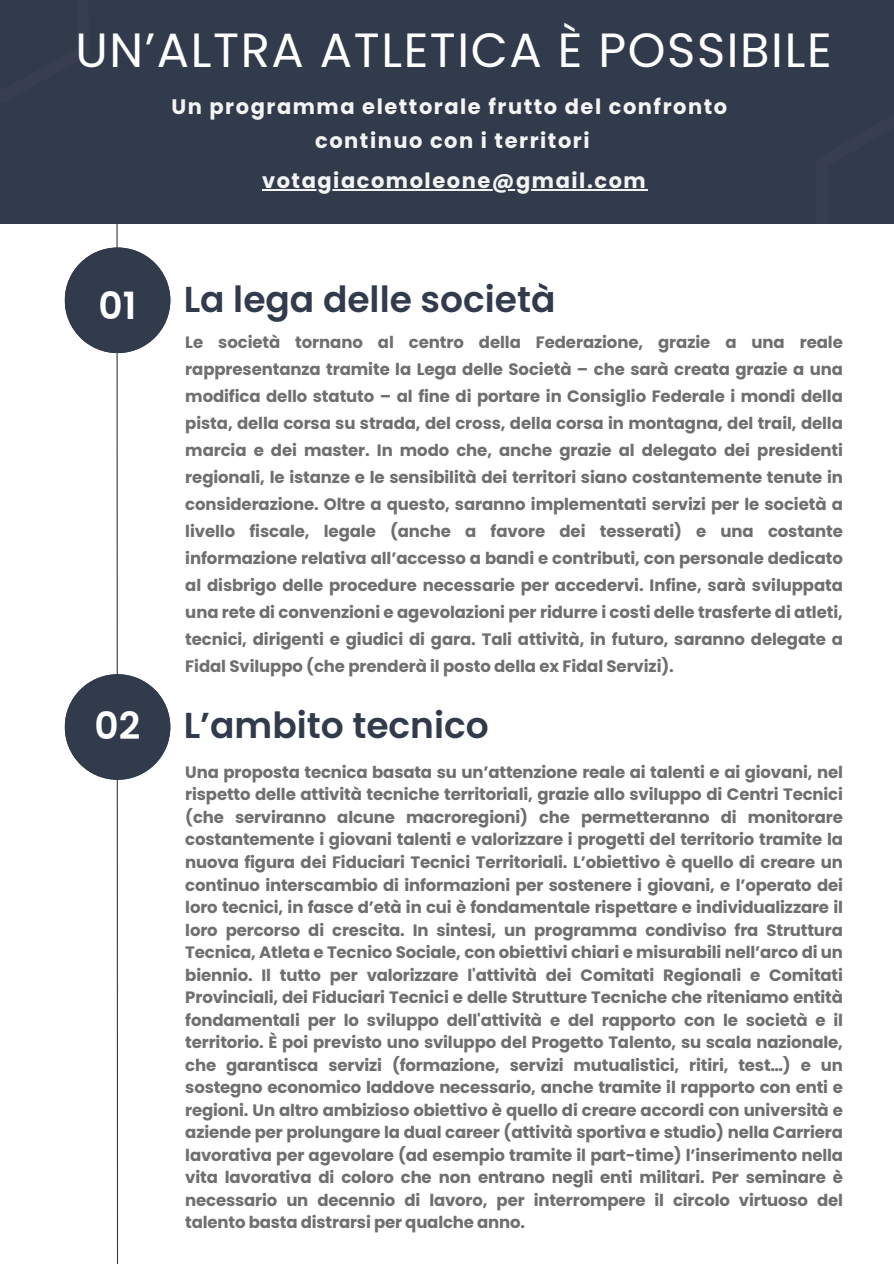
<style>
.page{position:relative;width:894px;height:1264px;background:#fff}
.page>*{position:absolute;margin:0;border:0;box-sizing:border-box;transform-origin:0 0}
.t1{font:48px "Poppins";letter-spacing:.035em;color:#fff}
.t2{font:600 37.5px "Poppins";color:#fff}
.t3{font:600 36px "Poppins";color:#323b4c}
.t4{font:700 21px/33.8px "Poppins";letter-spacing:.075em;color:#f4f4f4;text-align:center}
.t5{font:700 16.5px/22.5px "Poppins";letter-spacing:-.01em;color:#706f6f;text-align:justify}
</style>
<div class="page">
<div style="left:0;top:0;width:893px;height:224px;background:#323b4c"></div>
<svg style="left:64px;top:224px;width:106px;height:1039px"></svg>
<hr style="left:262px;top:189px;width:385px;height:1px;background:#f4f4f4">
<h1 class="t1" style="left:75px;top:17px;width:757px">UN’ALTRA ATLETICA È POSSIBILE</h1>
<p class="t4" style="left:171px;top:90px;width:557px">Un programma elettorale frutto del confronto continuo con i territori</p>
<p class="t4" style="left:262px;top:164px;width:385px">votagiacomoleone@gmail.com</p>
<p class="t2" style="left:99px;top:279px;width:39px">01</p>
<h2 class="t2" style="left:95px;top:700px;width:47px">02</h2>
<h3 class="t3" style="left:184px;top:274px;width:373px">La lega delle società</h3>
<h3 class="t5" style="left:185px;top:328px;width:659px;line-height:27px">Le società tornano al centro della Federazione, grazie a una reale rappresentanza tramite la Lega delle Società – che sarà creata grazie a una modifica dello statuto – al fine di portare in Consiglio Federale i mondi della pista, della corsa su strada, del cross, della corsa in montagna, del trail, della marcia e dei master. In modo che, anche grazie al delegato dei presidenti regionali, le istanze e le sensibilità dei territori siano costantemente tenute in considerazione. Oltre a questo, saranno implementati servizi per le società a livello fiscale, legale (anche a favore dei tesserati) e una costante informazione relativa all’accesso a bandi e contributi, con personale dedicato al disbrigo delle procedure necessarie per accedervi. Infine, sarà sviluppata una rete di convenzioni e agevolazioni per ridurre i costi delle trasferte di atleti, tecnici, dirigenti e giudici di gara. Tali attività, in futuro, saranno delegate a Fidal Sviluppo (che prenderà il posto della ex Fidal Servizi).</h3>
<p class="t3" style="left:184px;top:700px;width:306px">L’ambito tecnico</p>
<p class="t5" style="left:185px;top:761px;width:659px">Una proposta tecnica basata su un’attenzione reale ai talenti e ai giovani, nel rispetto delle attività tecniche territoriali, grazie allo sviluppo di Centri Tecnici (che serviranno alcune macroregioni) che permetteranno di monitorare costantemente i giovani talenti e valorizzare i progetti del territorio tramite la nuova figura dei Fiduciari Tecnici Territoriali. L’obiettivo è quello di creare un continuo interscambio di informazioni per sostenere i giovani, e l’operato dei loro tecnici, in fasce d’età in cui è fondamentale rispettare e individualizzare il loro percorso di crescita. In sintesi, un programma condiviso fra Struttura Tecnica, Atleta e Tecnico Sociale, con obiettivi chiari e misurabili nell’arco di un biennio. Il tutto per valorizzare l'attività dei Comitati Regionali e Comitati Provinciali, dei Fiduciari Tecnici e delle Strutture Tecniche che riteniamo entità fondamentali per lo sviluppo dell'attività e del rapporto con le società e il territorio. È poi previsto uno sviluppo del Progetto Talento, su scala nazionale, che garantisca servizi (formazione, servizi mutualistici, ritiri, test…) e un sostegno economico laddove necessario, anche tramite il rapporto con enti e regioni. Un altro ambizioso obiettivo è quello di creare accordi con università e aziende per prolungare la dual career (attività sportiva e studio) nella Carriera lavorativa per agevolare (ad esempio tramite il part-time) l’inserimento nella vita lavorativa di coloro che non entrano negli enti militari. Per seminare è necessario un decennio di lavoro, per interrompere il circolo virtuoso del talento basta distrarsi per qualche anno.</p>
</div>
